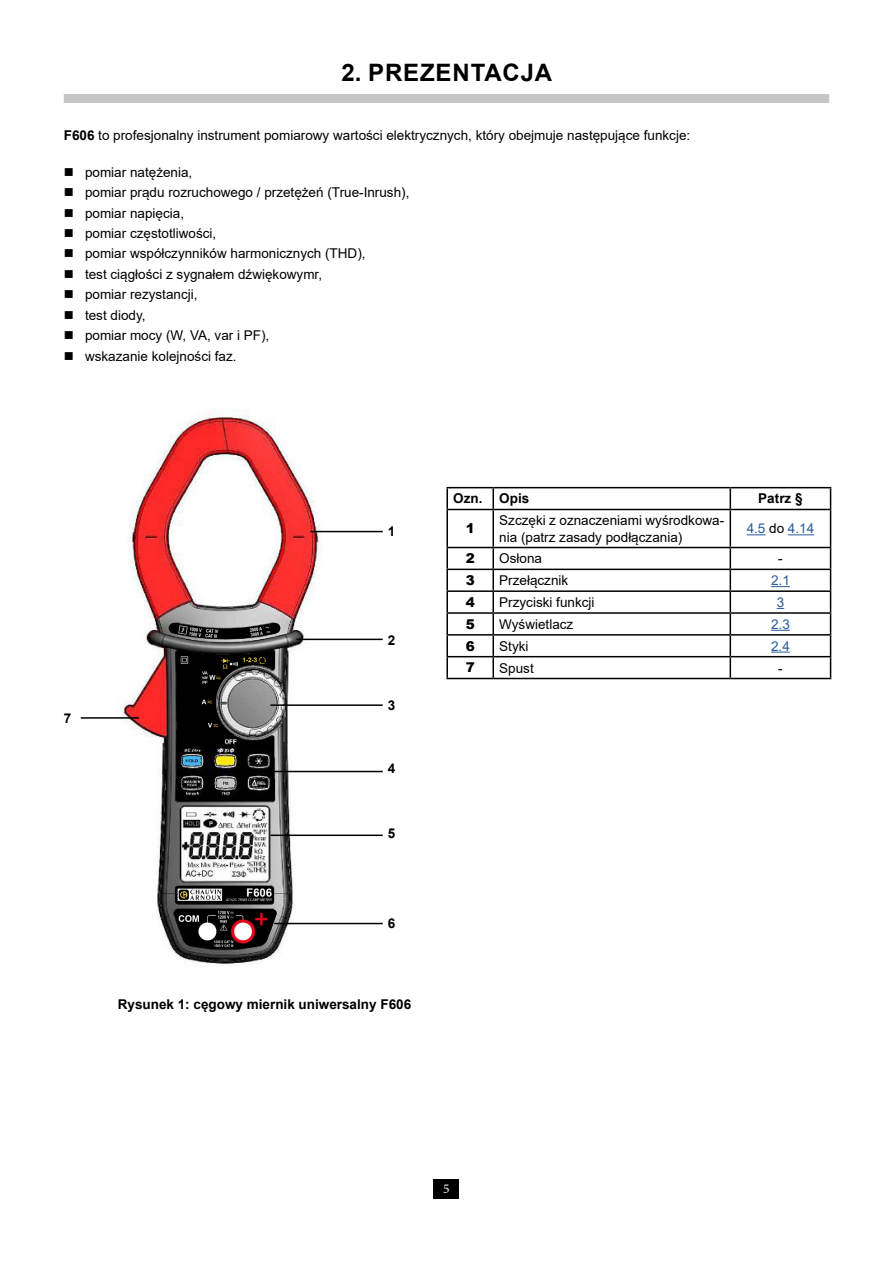
<style>
.page{position:relative;width:893px;height:1263px;background:#fff}
.page>*{position:absolute;margin:0;border:0;box-sizing:border-box;transform-origin:0 0}
.t1{font:700 24px "Arial";letter-spacing:.035em;color:#000}
.t2{font:13.5px/20.4px "Arial";color:#000}
.t3{font:700 13.5px "Arial";color:#000}
.t4{font:13.5px "Arial";color:#275b9b}
.t5{font:900 13.5px "Arial";color:#000}
.t6{font:13.5px "Minion Pro";color:#fff}
.s1{font-weight:700}
.s2{color:#000}
</style>
<div class="page">
<div style="left:434px;top:1179px;width:25px;height:19px;background:#000"></div>
<div style="left:64px;top:94px;width:765px;height:9px;background:#c6c6c6"></div>
<img style="left:120px;top:409px;width:203px;height:555px">
<hr style="left:446px;top:487px;width:47px;height:1px;background:#000">
<hr style="left:446px;top:488px;width:2px;height:21px;background:#000">
<hr style="left:493px;top:487px;width:237px;height:1px;background:#000">
<hr style="left:492px;top:488px;width:2px;height:21px;background:#000">
<hr style="left:730px;top:487px;width:101px;height:1px;background:#000">
<svg style="left:730px;top:488px;width:1px;height:21px"></svg>
<svg style="left:830px;top:488px;width:1px;height:21px"></svg>
<hr style="left:446px;top:509px;width:47px;height:1px;background:#000">
<hr style="left:446px;top:510px;width:2px;height:37px;background:#000">
<hr style="left:493px;top:509px;width:237px;height:1px;background:#000">
<hr style="left:492px;top:510px;width:2px;height:37px;background:#000">
<hr style="left:730px;top:509px;width:101px;height:1px;background:#000">
<hr style="left:730px;top:510px;width:1px;height:37px;background:#000">
<hr style="left:830px;top:510px;width:1px;height:37px;background:#000">
<hr style="left:446px;top:547px;width:47px;height:1px;background:#000">
<hr style="left:446px;top:548px;width:2px;height:21px;background:#000">
<hr style="left:493px;top:547px;width:237px;height:1px;background:#000">
<hr style="left:492px;top:548px;width:2px;height:21px;background:#000">
<hr style="left:730px;top:547px;width:101px;height:1px;background:#000">
<hr style="left:446px;top:569px;width:47px;height:1px;background:#000">
<hr style="left:446px;top:570px;width:2px;height:20px;background:#000">
<hr style="left:493px;top:569px;width:237px;height:1px;background:#000">
<hr style="left:492px;top:570px;width:2px;height:20px;background:#000">
<hr style="left:730px;top:569px;width:101px;height:1px;background:#000">
<hr style="left:446px;top:590px;width:47px;height:2px;background:#000">
<hr style="left:446px;top:592px;width:2px;height:20px;background:#000">
<hr style="left:493px;top:590px;width:237px;height:2px;background:#000">
<hr style="left:492px;top:592px;width:2px;height:20px;background:#000">
<hr style="left:730px;top:590px;width:101px;height:2px;background:#000">
<hr style="left:446px;top:612px;width:47px;height:2px;background:#000">
<hr style="left:446px;top:614px;width:2px;height:20px;background:#000">
<hr style="left:493px;top:612px;width:237px;height:2px;background:#000">
<hr style="left:492px;top:614px;width:2px;height:20px;background:#000">
<hr style="left:730px;top:612px;width:101px;height:2px;background:#000">
<hr style="left:446px;top:634px;width:47px;height:2px;background:#000">
<hr style="left:446px;top:636px;width:2px;height:20px;background:#000">
<hr style="left:493px;top:634px;width:237px;height:2px;background:#000">
<hr style="left:492px;top:636px;width:2px;height:20px;background:#000">
<hr style="left:730px;top:634px;width:101px;height:2px;background:#000">
<hr style="left:446px;top:656px;width:47px;height:1px;background:#000">
<hr style="left:446px;top:657px;width:2px;height:21px;background:#000">
<hr style="left:493px;top:656px;width:237px;height:1px;background:#000">
<hr style="left:492px;top:657px;width:2px;height:21px;background:#000">
<hr style="left:730px;top:656px;width:101px;height:1px;background:#000">
<svg style="left:730px;top:548px;width:1px;height:130px"></svg>
<svg style="left:830px;top:548px;width:1px;height:130px"></svg>
<hr style="left:446px;top:678px;width:47px;height:1px;background:#000">
<hr style="left:493px;top:678px;width:237px;height:1px;background:#000">
<hr style="left:730px;top:678px;width:101px;height:1px;background:#000">
<svg style="left:747px;top:534px;width:18px;height:1px"></svg>
<svg style="left:788px;top:534px;width:26px;height:1px"></svg>
<svg style="left:771px;top:586px;width:19px;height:1px"></svg>
<svg style="left:771px;top:630px;width:19px;height:1px"></svg>
<svg style="left:771px;top:652px;width:19px;height:1px"></svg>
<hr style="left:310px;top:531px;width:73px;height:1px;background:#000">
<hr style="left:296px;top:639px;width:87px;height:1px;background:#000">
<hr style="left:270px;top:704px;width:113px;height:2px;background:#000">
<hr style="left:81px;top:717px;width:58px;height:2px;background:#000">
<hr style="left:270px;top:771px;width:113px;height:1px;background:#000">
<hr style="left:270px;top:834px;width:113px;height:2px;background:#000">
<hr style="left:274px;top:923px;width:109px;height:1px;background:#000">
<h1 class="t1" style="left:342px;top:56px;width:212px">2. PREZENTACJA</h1>
<p class="t2" style="left:64px;top:125px;width:628px"><span class="s1">F606</span> to profesjonalny instrument pomiarowy wartości elektrycznych, który obejmuje następujące funkcje:</p>
<p class="t2" style="left:85px;top:162px;width:326px">pomiar natężenia,<br>pomiar prądu rozruchowego / przetężeń (True-Inrush), pomiar napięcia,<br>pomiar częstotliwości,<br>pomiar współczynników harmonicznych (THD),<br>test ciągłości z sygnałem dźwiękowymr,<br>pomiar rezystancji,<br>test diody,<br>pomiar mocy (W, VA, var i PF),<br>wskazanie kolejności faz.</p>
<p class="t3" style="left:64px;top:708px;width:9px">7</p>
<p class="t3" style="left:388px;top:521px;width:9px">1</p>
<p class="t3" style="left:388px;top:631px;width:9px">2</p>
<p class="t3" style="left:388px;top:696px;width:9px">3</p>
<p class="t3" style="left:388px;top:759px;width:9px">4</p>
<p class="t3" style="left:388px;top:824px;width:9px">5</p>
<p class="t3" style="left:388px;top:914px;width:9px">6</p>
<p class="t3" style="left:118px;top:995px;width:295px">Rysunek 1: cęgowy miernik uniwersalny F606</p>
<p class="t3" style="left:453px;top:489px;width:78px">Ozn. Opis</p>
<p class="t3" style="left:758px;top:489px;width:46px">Patrz §</p>
<p class="t5" style="left:466px;top:519px;width:11px">1</p>
<p class="t2" style="left:499px;top:512px;width:227px;line-height:16.2px">Szczęki z oznaczeniami wyśrodkowa&shy;nia (patrz zasady podłączania)</p>
<p class="t4" style="left:747px;top:519px;width:69px">4.5 <span class="s2">do</span> 4.14</p>
<p class="t5" style="left:466px;top:549px;width:11px">2</p>
<p class="t2" style="left:499px;top:548px;width:44px">Osłona</p>
<p class="t2" style="left:778px;top:548px;width:6px">-</p>
<p class="t5" style="left:466px;top:570px;width:11px">3</p>
<p class="t2" style="left:499px;top:570px;width:71px">Przełącznik</p>
<p class="t4" style="left:771px;top:571px;width:20px">2.1</p>
<p class="t5" style="left:466px;top:592px;width:11px">4</p>
<p class="t2" style="left:499px;top:592px;width:97px">Przyciski funkcji</p>
<p class="t4" style="left:777px;top:593px;width:9px">3</p>
<p class="t5" style="left:466px;top:614px;width:11px">5</p>
<p class="t2" style="left:499px;top:614px;width:76px">Wyświetlacz</p>
<p class="t4" style="left:771px;top:615px;width:20px">2.3</p>
<p class="t5" style="left:466px;top:636px;width:11px">6</p>
<p class="t2" style="left:499px;top:636px;width:31px">Styki</p>
<p class="t4" style="left:771px;top:637px;width:20px">2.4</p>
<p class="t5" style="left:466px;top:658px;width:11px">7</p>
<p class="t2" style="left:499px;top:657px;width:36px">Spust</p>
<p class="t2" style="left:778px;top:657px;width:6px">-</p>
<p class="t6" style="left:443px;top:1180px;width:8px">5</p>
</div>
